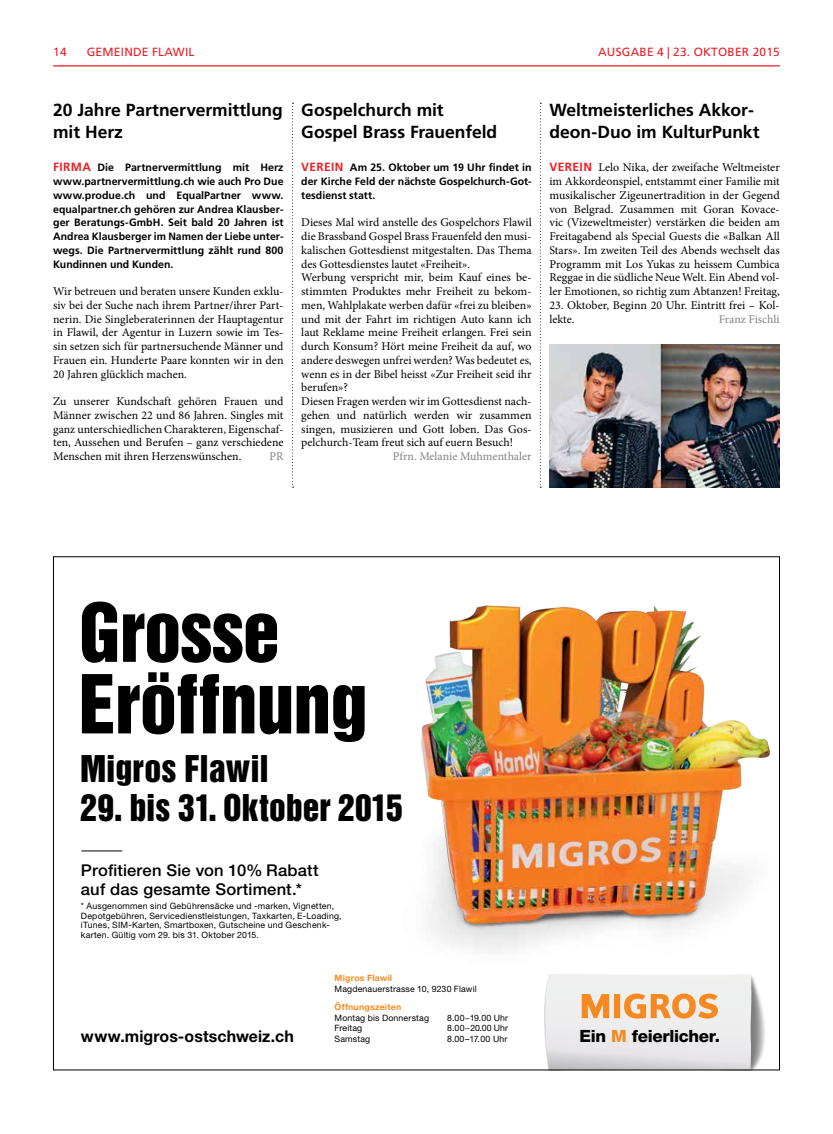
<style>
.page{position:relative;width:833px;height:1134px;background:#fff}
.page>*{position:absolute;margin:0;border:0;box-sizing:border-box;transform-origin:0 0}
.t1{font:74.25px/71.6px "Helvetica Inserat LT Std";letter-spacing:-.005em;color:#000}
.t2{font:33.75px "Helvetica Inserat LT Std";letter-spacing:.005em;color:#000}
.t3{font:700 17.5px/21.2px "Frutiger LT Std";letter-spacing:-.005em;color:#000}
.t4{font:800 16.88px "Helvetica Neue LT Std";letter-spacing:-.02em;color:#000}
.t5{font:500 16.25px/18.8px "Helvetica Neue LT Std";letter-spacing:.01em;color:#000}
.t6{font:700 16.25px "Helvetica Neue LT Std";letter-spacing:.005em;color:#000}
.t7{font:11.88px/13.8px "Minion Pro";color:#000;text-align:justify}
.t8{font:11.88px "Frutiger LT Std";letter-spacing:.02em;color:#ed1d24}
.t9{font:11.88px "Minion Pro";color:#808285}
.t10{font:700 10.62px/13.8px "Frutiger LT Std";color:#000;text-align:justify}
.t11{font:8.75px/9.4px "Helvetica Neue LT Std";letter-spacing:.02em;color:#000}
.t12{font:700 8.75px "Helvetica Neue LT Std";letter-spacing:.025em;color:#f6891f}
.s1{font-size:11.88px;color:#ed1d24}
.s2{font-family:"Frutiger LT Std";font-weight:700;color:#ed1d24}
.s3{color:#f6891f}
</style>
<div class="page">
<svg style="left:292px;top:103px;width:1px;height:385px"></svg>
<svg style="left:540px;top:103px;width:1px;height:385px"></svg>
<hr style="left:53px;top:65px;width:727px;height:1px;background:#ed1d24">
<img style="left:549px;top:344px;width:231px;height:144px">
<img style="left:421px;top:605px;width:349px;height:347px">
<hr style="left:81px;top:850px;width:41px;height:1px;background:#000">
<img style="left:751px;top:975px;width:14px;height:93px">
<svg style="left:545px;top:974px;width:206px;height:94px;background:#eadfd5"></svg>
<p class="t8" style="left:53px;top:45px;width:15px">14</p>
<p class="t8" style="left:87px;top:45px;width:109px">GEMEINDE FLAWIL</p>
<p class="t8" style="left:598px;top:45px;width:183px">AUSGABE 4 | 23. OKTOBER 2015</p>
<h3 class="t3" style="left:53px;top:100px;width:231px">20 Jahre Partnervermittlung mit Herz</h3>
<p class="t10" style="left:53px;top:161px;width:232px"><span class="s1">FIRMA</span> Die Partnervermittlung mit Herz www.partnervermittlung.ch wie auch Pro Due www.produe.ch und EqualPartner www. equalpartner.ch gehören zur Andrea Klausber&shy;ger Beratungs-GmbH. Seit bald 20 Jahren ist Andrea Klausberger im Namen der Liebe unter&shy;wegs. Die Partnervermittlung zählt rund 800<br>Kundinnen und Kunden.</p>
<p class="t7" style="left:53px;top:285px;width:232px">Wir betreuen und beraten unsere Kunden exklu&shy;siv bei der Suche nach ihrem Partner/ihrer Part&shy;nerin. Die Singleberaterinnen der Hauptagentur in Flawil, der Agentur in Luzern sowie im Tes&shy;sin setzen sich für partnersuchende Männer und Frauen ein. Hunderte Paare konnten wir in den 20 Jahren glücklich machen.</p>
<p class="t7" style="left:53px;top:395px;width:232px">Zu unserer Kundschaft gehören Frauen und Männer zwischen 22 und 86 Jahren. Singles mit ganz unterschiedlichen Charakteren, Eigenschaf&shy;ten, Aussehen und Berufen – ganz verschiedene Menschen mit ihren Herzenswünschen.</p>
<p class="t9" style="left:269px;top:448px;width:16px">PR</p>
<h3 class="t3" style="left:301px;top:100px;width:197px">Gospelchurch mit<br>Gospel Brass Frauenfeld</h3>
<p class="t10" style="left:301px;top:161px;width:232px"><span class="s1">VEREIN</span> Am 25. Oktober um 19 Uhr findet in der Kirche Feld der nächste Gospelchurch-Got&shy;tesdienst statt.</p>
<p class="t7" style="left:301px;top:216px;width:232px;text-align:left">Dieses Mal wird anstelle des Gospelchors Flawil die Brassband Gospel Brass Frauenfeld den musi&shy;kalischen Gottesdienst mitgestalten. Das Thema des Gottesdienstes lautet «Freiheit».<br>Werbung verspricht mir, beim Kauf eines be&shy;stimmten Produktes mehr Freiheit zu bekom&shy;men, Wahlplakate werben dafür «frei zu bleiben» und mit der Fahrt im richtigen Auto kann ich laut Reklame meine Freiheit erlangen. Frei sein durch Konsum? Hört meine Freiheit da auf, wo andere deswegen unfrei werden? Was bedeutet es, wenn es in der Bibel heisst «Zur Freiheit seid ihr berufen»?<br>Diesen Fragen werden wir im Gottesdienst nach&shy;gehen und natürlich werden wir zusammen singen, musizieren und Gott loben. Das Gos&shy;pelchurch-Team freut sich auf euern Besuch!</p>
<p class="t9" style="left:393px;top:448px;width:140px">Pfrn. Melanie Muhmenthaler</p>
<h3 class="t3" style="left:549px;top:100px;width:212px">Weltmeisterliches Akkor&shy;deon-Duo im KulturPunkt</h3>
<p class="t7" style="left:549px;top:161px;width:232px"><span class="s2">VEREIN</span> Lelo Nika, der zweifache Weltmeister im Akkordeonspiel, entstammt einer Familie mit musikalischer Zigeunertradition in der Gegend von Belgrad. Zusammen mit Goran Kovace&shy;vic (Vizeweltmeister) verstärken die beiden am Freitagabend als Special Guests die «Balkan All Stars». Im zweiten Teil des Abends wechselt das Programm mit Los Yukas zu heissem Cumbica Reggae in die südliche Neue Welt. Ein Abend vol&shy;ler Emotionen, so richtig zum Abtanzen! Freitag,</p>
<p class="t7" style="left:549px;top:298px;width:232px">23. Oktober, Beginn 20 Uhr. Eintritt frei – Kol&shy;lekte.</p>
<p class="t9" style="left:718px;top:311px;width:63px">Franz Fischli</p>
<h1 class="t1" style="left:79px;top:598px;width:290px">Grosse<br>Eröffnung</h1>
<h2 class="t2" style="left:80px;top:749px;width:190px">Migros Flawil</h2>
<h2 class="t2" style="left:80px;top:787px;width:324px">29. bis 31. Oktober 2015</h2>
<h3 class="t5" style="left:81px;top:861px;width:239px">Profitieren Sie von 10% Rabatt auf das gesamte Sortiment.*</h3>
<p class="t11" style="left:81px;top:901px;width:262px">* Ausgenommen sind Gebührensäcke und -marken, Vignetten, Depotgebühren, Servicedienstleistungen, Taxkarten, E-Loading, iTunes, SIM-Karten, Smartboxen, Gutscheine und Geschenk&shy;karten. Gültig vom 29. bis 31. Oktober 2015.</p>
<h3 class="t6" style="left:81px;top:1026px;width:214px">www.migros-ostschweiz.ch</h3>
<p class="t12" style="left:334px;top:973px;width:59px">Migros Flawil</p>
<p class="t11" style="left:334px;top:984px;width:144px">Magdenauerstrasse 10, 9230 Flawil</p>
<p class="t12" style="left:334px;top:1001px;width:68px">Öffnungszeiten</p>
<p class="t11" style="left:334px;top:1013px;width:96px">Montag bis Donnerstag</p>
<p class="t11" style="left:447px;top:1013px;width:62px">8.00−19.00 Uhr</p>
<p class="t11" style="left:334px;top:1023px;width:29px">Freitag</p>
<p class="t11" style="left:447px;top:1023px;width:62px">8.00−20.00 Uhr</p>
<p class="t11" style="left:334px;top:1034px;width:37px">Samstag</p>
<p class="t11" style="left:447px;top:1034px;width:62px">8.00–17.00 Uhr</p>
<h3 class="t4" style="left:579px;top:1026px;width:142px">Ein <span class="s3">M</span> feierlicher.</h3>
</div>
